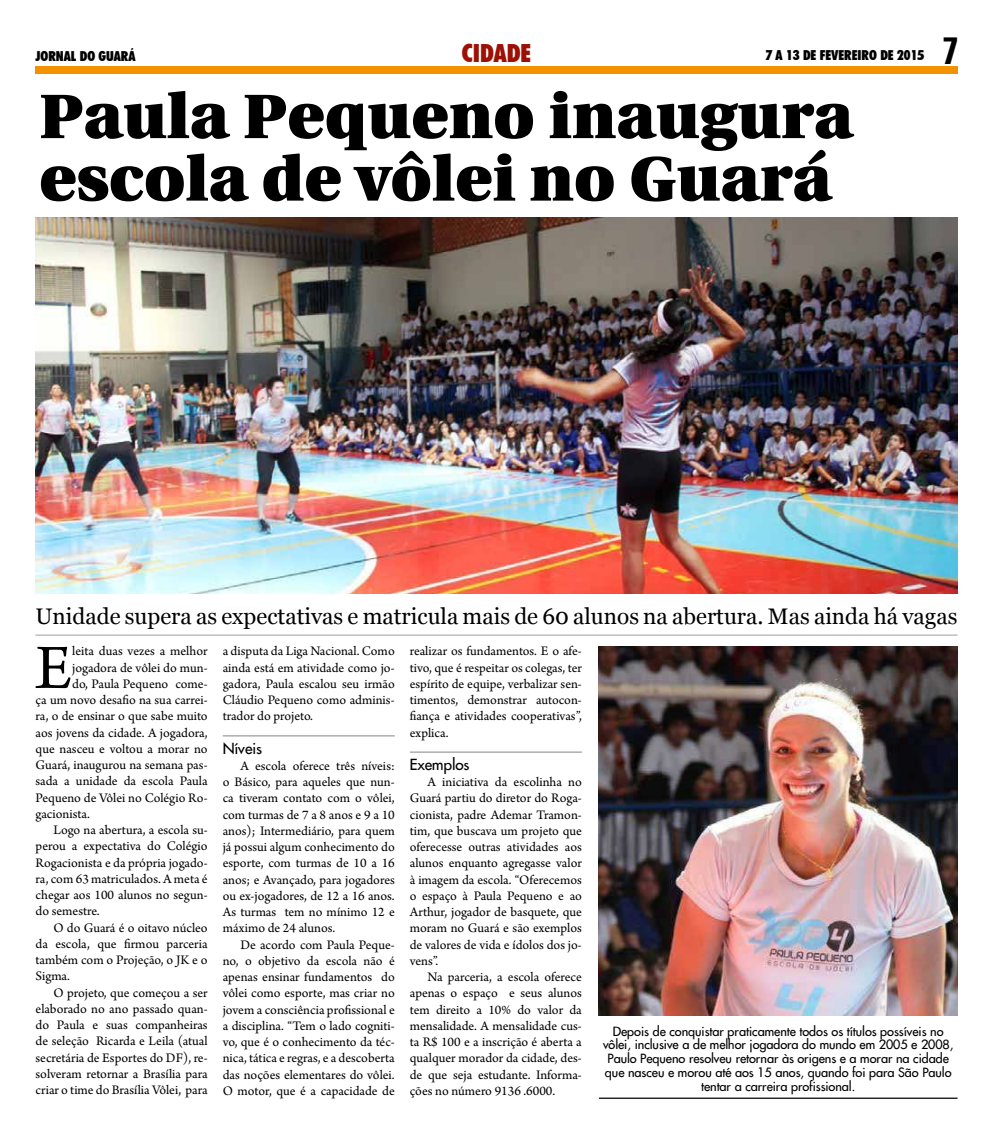
<style>
.page{position:relative;width:993px;height:1134px;background:#fff}
.page>*{position:absolute;margin:0;border:0;box-sizing:border-box;transform-origin:0 0}
.t1{font:66.38px "Arno Pro";color:#000}
.t2{font:900 62.5px/62.5px "Utopia";color:#000}
.t3{font:37px "Swiss 911 BT Extra Compressed";color:#000}
.t4{font:900 condensed 25px "Futura BT";color:#9c1006}
.t5{font:22.5px "Georgia";color:#000}
.t6{font:15px "Futura 2";color:#000}
.t7{font:13.75px/16.2px "Arno Pro";color:#000;text-align:justify}
.t8{font:900 condensed 13.75px "Futura BT";color:#000}
.t9{font:12.5px/13.8px "Futura 2";color:#000;text-align:center}
</style>
<div class="page">
<div style="left:35px;top:67px;width:922px;height:7px;background:#f39200"></div>
<img style="left:598px;top:646px;width:359px;height:369px">
<img style="left:35px;top:218px;width:922px;height:376px">
<hr style="left:223px;top:735px;width:171px;height:1px;background:#9d9d9c">
<hr style="left:409px;top:751px;width:172px;height:2px;background:#9d9d9c">
<hr style="left:35px;top:635px;width:922px;height:1px;background:#9d9d9c">
<hr style="left:598px;top:1097px;width:359px;height:2px;background:#000">
<p class="t8" style="left:35px;top:48px;width:102px">JORNAL DO GUARÁ</p>
<h3 class="t4" style="left:462px;top:38px;width:71px">CIDADE</h3>
<p class="t8" style="left:765px;top:47px;width:160px">7 A 13 DE FEVEREIRO DE 2015</p>
<h2 class="t2" style="left:39px;top:86px;width:815px">Paula Pequeno inaugura escola de vôlei no Guará</h2>
<h3 class="t3" style="left:943px;top:30px;width:16px">7</h3>
<h3 class="t5" style="left:36px;top:602px;width:923px">Unidade supera as expectativas e matricula mais de 60 alunos na abertura. Mas ainda há vagas</h3>
<h1 class="t1" style="left:35px;top:630px;width:39px">E</h1>
<p class="t7" style="left:72px;top:644px;width:137px">leita duas vezes a melhor</p>
<p class="t7" style="left:223px;top:644px;width:173px">a disputa da Liga Nacional. Como ainda está em atividade como jo&shy;gadora, Paula escalou seu irmão Cláudio Pequeno como adminis&shy;trador do projeto.</p>
<p class="t6" style="left:223px;top:738px;width:41px">Níveis</p>
<p class="t7" style="left:223px;top:758px;width:173px;text-indent:18px">A escola oferece três níveis: o Básico, para aqueles que nun&shy;ca tiveram contato com o vôlei, com turmas de 7 a 8 anos e 9 a 10 anos); Intermediário, para quem já possui algum conhecimento do esporte, com turmas de 10 a 16 anos; e Avançado, para jogadores ou ex-jogadores, de 12 a 16 anos.<br>As turmas tem no mínimo 12 e máximo de 24 alunos.</p>
<p class="t7" style="left:223px;top:937px;width:173px;text-indent:18px">De acordo com Paula Peque&shy;no, o objetivo da escola não é apenas ensinar fundamentos do vôlei como esporte, mas criar no jovem a consciência profissional e a disciplina. “Tem o lado cogniti&shy;vo, que é o conhecimento da téc&shy;nica, tática e regras, e a descoberta das noções elementares do vôlei.<br>O motor, que é a capacidade de</p>
<p class="t7" style="left:409px;top:644px;width:173px">realizar os fundamentos. E o afe&shy;tivo, que é respeitar os colegas, ter espírito de equipe, verbalizar sen&shy;timentos, demonstrar autocon&shy;fiança e atividades cooperativas”, explica.</p>
<p class="t6" style="left:409px;top:754px;width:61px">Exemplos</p>
<p class="t7" style="left:409px;top:774px;width:173px;text-indent:18px">A iniciativa da escolinha no Guará partiu do diretor do Roga&shy;cionista, padre Ademar Tramon&shy;tim, que buscava um projeto que oferecesse outras atividades aos alunos enquanto agregasse valor à imagem da escola. “Oferecemos o espaço à Paula Pequeno e ao Arthur, jogador de basquete, que moram no Guará e são exemplos de valores de vida e ídolos dos jo&shy;vens”.</p>
<p class="t7" style="left:409px;top:970px;width:173px;text-indent:18px">Na parceria, a escola oferece apenas o espaço e seus alunos tem direito a 10% do valor da mensalidade. A mensalidade cus&shy;ta R$ 100 e a inscrição é aberta a qualquer morador da cidade, des&shy;de que seja estudante. Informa&shy;ções no número 9136 .6000.</p>
<p class="t7" style="left:72px;top:660px;width:137px">jogadora de vôlei do mun-</p>
<p class="t7" style="left:72px;top:676px;width:137px">do, Paula Pequeno come-</p>
<p class="t7" style="left:36px;top:692px;width:173px">ça um novo desafio na sua carrei-</p>
<p class="t7" style="left:36px;top:709px;width:173px">ra, o de ensinar o que sabe muito</p>
<p class="t7" style="left:36px;top:725px;width:173px">aos jovens da cidade. A jogadora,</p>
<p class="t7" style="left:36px;top:741px;width:173px">que nasceu e voltou a morar no</p>
<p class="t7" style="left:36px;top:758px;width:173px">Guará, inaugurou na semana pas-</p>
<p class="t7" style="left:36px;top:774px;width:173px">sada a unidade da escola Paula</p>
<p class="t7" style="left:36px;top:790px;width:173px">Pequeno de Vôlei no Colégio Ro-</p>
<p class="t7" style="left:36px;top:806px;width:56px">gacionista.</p>
<p class="t7" style="left:53px;top:823px;width:156px">Logo na abertura, a escola su-</p>
<p class="t7" style="left:36px;top:839px;width:173px">perou a expectativa do Colégio</p>
<p class="t7" style="left:36px;top:855px;width:173px">Rogacionista e da própria jogado-</p>
<p class="t7" style="left:36px;top:871px;width:173px">ra, com 63 matriculados. A meta é</p>
<p class="t7" style="left:36px;top:888px;width:173px">chegar aos 100 alunos no segun-</p>
<p class="t7" style="left:36px;top:904px;width:66px">do semestre.</p>
<p class="t7" style="left:53px;top:920px;width:156px">O do Guará é o oitavo núcleo</p>
<p class="t7" style="left:36px;top:936px;width:173px">da escola, que firmou parceria</p>
<p class="t7" style="left:36px;top:953px;width:173px">também com o Projeção, o JK e o</p>
<p class="t7" style="left:36px;top:969px;width:36px">Sigma.</p>
<p class="t7" style="left:53px;top:985px;width:156px">O projeto, que começou a ser</p>
<p class="t7" style="left:36px;top:1001px;width:173px">elaborado no ano passado quan-</p>
<p class="t7" style="left:36px;top:1018px;width:173px">do Paula e suas companheiras</p>
<p class="t7" style="left:36px;top:1034px;width:173px">de seleção Ricarda e Leila (atual</p>
<p class="t7" style="left:36px;top:1050px;width:173px">secretária de Esportes do DF), re-</p>
<p class="t7" style="left:36px;top:1066px;width:173px">solveram retornar a Brasília para</p>
<p class="t7" style="left:36px;top:1083px;width:173px">criar o time do Brasília Vôlei, para</p>
<p class="t9" style="left:602px;top:1024px;width:352px">Depois de conquistar praticamente todos os títulos possíveis no vôlei, inclusive a de melhor jogadora do mundo em 2005 e 2008, Paulo Pequeno resolveu retornar às origens e a morar na cidade que nasceu e morou até aos 15 anos, quando foi para São Paulo tentar a carreira profissional.</p>
</div>
